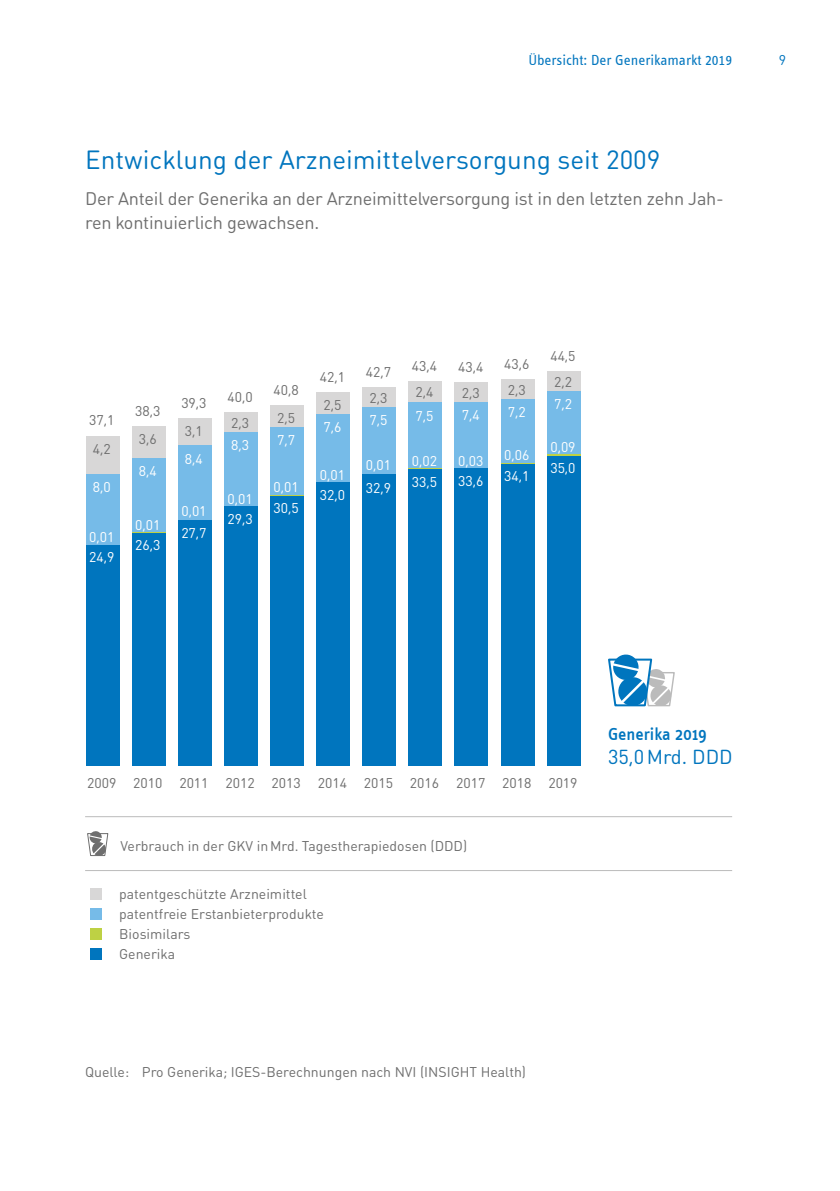
<style>
.page{position:relative;width:840px;height:1191px;background:#fff}
.page>*{position:absolute;margin:0;border:0;box-sizing:border-box;transform-origin:0 0}
.t1{font:26px "DIN Round OT";color:#0075be}
.t2{font:20px "DIN Round OT";color:#0075be}
.t3{font:18px/24px "DIN Round OT";letter-spacing:-.01em;color:#6e6e6e}
.t4{font:500 18px "Info Text";color:#0075be}
.t5{font:15px "Info Text Regular Tf";color:#0075be}
.t6{font:14px/20px "DIN Round OT";color:#6e6e6e}
.t7{font:14px "DIN Round OT";color:#fff}
.t8{font:14px "DIN Round OT";color:#0075be}
</style>
<div class="page">
<div style="left:86px;top:437px;width:33px;height:37px;background:#d8d7d7"></div>
<div style="left:132px;top:426px;width:33px;height:32px;background:#d8d7d7"></div>
<div style="left:178px;top:418px;width:33px;height:28px;background:#d8d7d7"></div>
<div style="left:224px;top:412px;width:33px;height:20px;background:#d8d7d7"></div>
<div style="left:270px;top:405px;width:33px;height:22px;background:#d8d7d7"></div>
<div style="left:316px;top:393px;width:33px;height:22px;background:#d8d7d7"></div>
<div style="left:362px;top:387px;width:33px;height:21px;background:#d8d7d7"></div>
<div style="left:408px;top:381px;width:33px;height:21px;background:#d8d7d7"></div>
<div style="left:454px;top:382px;width:33px;height:20px;background:#d8d7d7"></div>
<div style="left:500px;top:379px;width:34px;height:20px;background:#d8d7d7"></div>
<div style="left:546px;top:371px;width:34px;height:20px;background:#d8d7d7"></div>
<div style="left:86px;top:474px;width:33px;height:71px;background:#76bbe8"></div>
<div style="left:132px;top:458px;width:33px;height:74px;background:#76bbe8"></div>
<div style="left:178px;top:446px;width:33px;height:74px;background:#76bbe8"></div>
<div style="left:224px;top:432px;width:33px;height:74px;background:#76bbe8"></div>
<div style="left:270px;top:427px;width:33px;height:68px;background:#76bbe8"></div>
<div style="left:316px;top:415px;width:33px;height:67px;background:#76bbe8"></div>
<div style="left:362px;top:408px;width:33px;height:66px;background:#76bbe8"></div>
<div style="left:408px;top:402px;width:33px;height:66px;background:#76bbe8"></div>
<div style="left:454px;top:402px;width:33px;height:66px;background:#76bbe8"></div>
<div style="left:500px;top:399px;width:34px;height:64px;background:#76bbe8"></div>
<div style="left:546px;top:391px;width:34px;height:64px;background:#76bbe8"></div>
<hr style="left:132px;top:532px;width:33px;height:1px;background:#bed144">
<hr style="left:270px;top:495px;width:33px;height:1px;background:#bed144">
<hr style="left:408px;top:468px;width:33px;height:1px;background:#bed144">
<hr style="left:500px;top:463px;width:34px;height:1px;background:#bed144">
<hr style="left:546px;top:455px;width:34px;height:1px;background:#bed144">
<div style="left:86px;top:545px;width:33px;height:220px;background:#0075be"></div>
<div style="left:132px;top:533px;width:33px;height:232px;background:#0075be"></div>
<div style="left:178px;top:520px;width:33px;height:245px;background:#0075be"></div>
<div style="left:224px;top:506px;width:33px;height:259px;background:#0075be"></div>
<div style="left:270px;top:496px;width:33px;height:269px;background:#0075be"></div>
<div style="left:316px;top:482px;width:33px;height:283px;background:#0075be"></div>
<div style="left:362px;top:474px;width:33px;height:291px;background:#0075be"></div>
<div style="left:408px;top:469px;width:33px;height:296px;background:#0075be"></div>
<div style="left:454px;top:468px;width:33px;height:297px;background:#0075be"></div>
<div style="left:500px;top:464px;width:34px;height:301px;background:#0075be"></div>
<div style="left:546px;top:456px;width:34px;height:309px;background:#0075be"></div>
<svg style="left:608px;top:654px;width:67px;height:53px"></svg>
<svg style="left:87px;top:831px;width:22px;height:25px"></svg>
<div style="left:91px;top:888px;width:11px;height:12px;background:#d8d7d7"></div>
<div style="left:91px;top:908px;width:11px;height:12px;background:#76bbe8"></div>
<div style="left:91px;top:928px;width:11px;height:12px;background:#bed144"></div>
<div style="left:91px;top:948px;width:11px;height:12px;background:#0075be"></div>
<hr style="left:85px;top:816px;width:646px;height:1px;background:#bbb">
<hr style="left:85px;top:870px;width:646px;height:1px;background:#bbb">
<p class="t5" style="left:528px;top:52px;width:205px">Übersicht: Der Generikamarkt 2019</p>
<p class="t8" style="left:778px;top:51px;width:9px">9</p>
<h1 class="t1" style="left:85px;top:143px;width:576px">Entwicklung der Arzneimittelversorgung seit 2009</h1>
<p class="t3" style="left:85px;top:186px;width:640px">Der Anteil der Generika an der Arzneimittelversorgung ist in den letzten zehn Jah&shy;ren kontinuierlich gewachsen.</p>
<p class="t6" style="left:89px;top:410px;width:27px">37,1</p>
<p class="t6" style="left:93px;top:438px;width:19px">4,2</p>
<p class="t7" style="left:93px;top:478px;width:19px">8,0</p>
<p class="t7" style="left:89px;top:528px;width:27px">0,01</p>
<p class="t7" style="left:89px;top:548px;width:27px">24,9</p>
<p class="t6" style="left:135px;top:401px;width:27px">38,3</p>
<p class="t6" style="left:139px;top:429px;width:19px">3,6</p>
<p class="t7" style="left:139px;top:462px;width:19px">8,4</p>
<p class="t7" style="left:135px;top:516px;width:27px">0,01</p>
<p class="t7" style="left:135px;top:536px;width:27px">26,3</p>
<p class="t6" style="left:181px;top:393px;width:27px">39,3</p>
<p class="t6" style="left:185px;top:421px;width:19px">3,1</p>
<p class="t7" style="left:185px;top:450px;width:19px">8,4</p>
<p class="t7" style="left:181px;top:502px;width:27px">0,01</p>
<p class="t6" style="left:227px;top:386px;width:27px">40,0</p>
<p class="t6" style="left:273px;top:380px;width:27px">40,8</p>
<p class="t6" style="left:231px;top:412px;width:19px">2,3</p>
<p class="t6" style="left:277px;top:408px;width:19px">2,5</p>
<p class="t7" style="left:231px;top:436px;width:19px">8,3</p>
<p class="t7" style="left:277px;top:431px;width:19px">7,7</p>
<p class="t7" style="left:227px;top:490px;width:27px">0,01</p>
<p class="t7" style="left:227px;top:510px;width:27px">29,3</p>
<p class="t7" style="left:273px;top:478px;width:27px">0,01</p>
<p class="t7" style="left:273px;top:499px;width:27px">30,5</p>
<p class="t6" style="left:319px;top:366px;width:27px">42,1</p>
<p class="t6" style="left:365px;top:361px;width:27px">42,7</p>
<p class="t6" style="left:412px;top:356px;width:27px">43,4</p>
<p class="t6" style="left:458px;top:357px;width:27px">43,4</p>
<p class="t6" style="left:504px;top:353px;width:27px">43,6</p>
<p class="t6" style="left:369px;top:387px;width:19px">2,3</p>
<p class="t6" style="left:415px;top:382px;width:19px">2,4</p>
<p class="t6" style="left:461px;top:383px;width:19px">2,3</p>
<p class="t6" style="left:507px;top:379px;width:19px">2,3</p>
<p class="t6" style="left:323px;top:394px;width:19px">2,5</p>
<p class="t7" style="left:369px;top:411px;width:19px">7,5</p>
<p class="t7" style="left:415px;top:407px;width:19px">7,5</p>
<p class="t7" style="left:461px;top:406px;width:19px">7,4</p>
<p class="t7" style="left:507px;top:403px;width:19px">7,2</p>
<p class="t7" style="left:323px;top:418px;width:19px">7,6</p>
<p class="t7" style="left:319px;top:466px;width:27px">0,01</p>
<p class="t7" style="left:319px;top:486px;width:27px">32,0</p>
<p class="t7" style="left:365px;top:456px;width:27px">0,01</p>
<p class="t7" style="left:412px;top:452px;width:27px">0,02</p>
<p class="t7" style="left:458px;top:452px;width:27px">0,03</p>
<p class="t7" style="left:365px;top:479px;width:27px">32,9</p>
<p class="t7" style="left:412px;top:473px;width:27px">33,5</p>
<p class="t7" style="left:458px;top:472px;width:27px">33,6</p>
<p class="t7" style="left:504px;top:446px;width:27px">0,06</p>
<p class="t7" style="left:504px;top:467px;width:27px">34,1</p>
<p class="t6" style="left:550px;top:345px;width:27px">44,5</p>
<p class="t6" style="left:553px;top:371px;width:19px">2,2</p>
<p class="t7" style="left:553px;top:395px;width:19px">7,2</p>
<p class="t7" style="left:550px;top:438px;width:27px">0,09</p>
<p class="t7" style="left:550px;top:459px;width:27px">35,0</p>
<p class="t7" style="left:181px;top:524px;width:27px">27,7</p>
<p class="t6" style="left:87px;top:772px;width:491px">2009 2010 2011 2012 2013 2014 2015 2016 2017 2018 2019</p>
<p class="t6" style="left:120px;top:835px;width:348px">Verbrauch in der GKV inMrd. Tagestherapiedosen (DDD)</p>
<p class="t6" style="left:119px;top:883px;width:206px">patentgeschützte Arzneimittel patentfreie Erstanbieterprodukte<br>Biosimilars<br>Generika</p>
<p class="t4" style="left:607px;top:724px;width:100px">Generika 2019</p>
<h2 class="t2" style="left:607px;top:744px;width:126px">35,0Mrd. DDD</h2>
<p class="t6" style="left:85px;top:1061px;width:442px">Quelle: Pro Generika; IGES-Berechnungen nach NVI (INSIGHT Health)</p>
</div>
